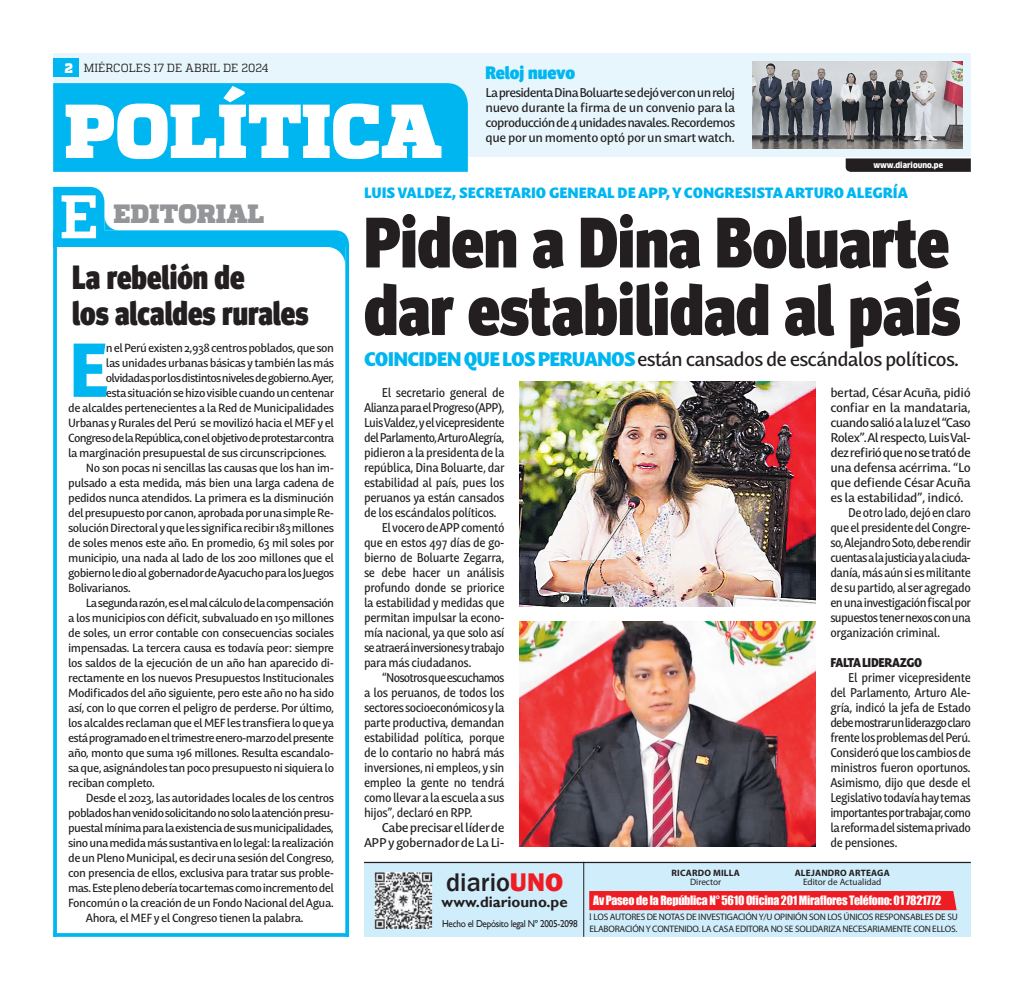
<style>
.page{position:relative;width:1024px;height:990px;background:#fff}
.page>*{position:absolute;margin:0;border:0;box-sizing:border-box;transform-origin:0 0}
.t1{font:900 76.25px "Quadon";letter-spacing:.01em;color:#fff}
.TEXTO_NOTA{font:800 75px "Mastro Sans";color:#00b6f0}
.TITULAR_SECUNDARIO_G{font:900 71.38px "Meta Head OT";color:#231f20;scale:.9 1}
.t2{font:900 33.75px "Meta Head OT";color:#231f20;scale:.86 1}
.t3{font:900 26.5px "Quadon";color:#939598}
.t4{font:500 26.25px "Franklin Gothic";color:#231f20}
.t5{font:500 19.38px "Mastro Sans";letter-spacing:-.04em;color:#231f20}
.t6{font:900 18.12px "Meta Head OT";letter-spacing:-.005em;color:#00b6f0}
._1-Texto{font:700 15px "Gill Sans";color:#231f20}
.VOLADA_SECUNDARIA{font:900 14.62px "Mastro Sans";color:#00b6f0}
.t7{font:900 13.75px "Quadon";color:#fff}
.TEXTO_NOTA-2{font:500 12.5px/15px "Mastro Sans";letter-spacing:-.03em;color:#231f20;text-align:justify;scale:.91 1}
.TEXTO_NOTA-3{font:500 12.5px/15px "Mastro Sans";letter-spacing:-.03em;color:#231f20;text-align:justify}
.TEXTO_NOTA-4{font:900 12.5px "Mastro Sans";letter-spacing:-.03em;color:#231f20;scale:.91 1}
._1-Texto-2{font:11.88px "Impact";letter-spacing:-.02em;color:#fff}
.t8{font:11.75px "Quadon";color:#231f20;scale:.95 1}
.TEXTO_NOTA-5{font:500 11.62px/15px "Mastro Sans";letter-spacing:-.04em;color:#231f20;text-align:justify}
.TEXTO_NOTA-6{font:500 11.62px "Mastro Sans";letter-spacing:-.065em;color:#231f20}
._1-Texto-3{font:10px "Gill Sans";letter-spacing:-.03em;color:#231f20;scale:.92 1}
.Subtitulo{font:9.38px/11.2px "Myriad Pro";letter-spacing:-.02em;color:#231f20}
._1-Texto-4{font:700 9.25px "Myriad Pro";letter-spacing:.02em;color:#231f20}
.t9{font:9.25px "Myriad Pro";color:#231f20}
.t10{font:900 7.88px "Clan Pro";color:#fff;scale:.95 1}
.s1{font-weight:900;color:#00b6f0}
.s2{font-weight:800;color:#ee1d23}
.s3{font-family:"Times New Roman"}
.s4{font-style:inherit}
</style>
<div class="page">
<svg style="left:57px;top:933px;width:288px;height:4px"></svg>
<svg style="left:345px;top:266px;width:4px;height:671px;fill:#00b6f0"></svg>
<svg style="left:53px;top:266px;width:4px;height:671px;fill:#00b6f0"></svg>
<svg style="left:53px;top:187px;width:296px;height:79px"></svg>
<div style="left:53px;top:53px;width:918px;height:104px;background:#e6f6fc"></div>
<svg style="left:845px;top:158px;width:126px;height:14px"></svg>
<div style="left:53px;top:83px;width:415px;height:89px;background:#00b6f0"></div>
<div style="left:364px;top:862px;width:607px;height:75px;background:#cfedfb"></div>
<hr style="left:583px;top:862px;width:1px;height:75px;background:#231f20">
<hr style="left:364px;top:862px;width:607px;height:1px;background:#231f20">
<div style="left:589px;top:891px;width:367px;height:19px;background:#ee1d23"></div>
<div style="left:53px;top:58px;width:25px;height:19px;background:#00b6f0"></div>
<img style="left:375px;top:873px;width:58px;height:56px">
<img style="left:752px;top:62px;width:210px;height:87px">
<img style="left:519px;top:382px;width:296px;height:225px">
<img style="left:519px;top:622px;width:296px;height:225px">
<p class="t7" style="left:65px;top:60px;width:10px">2</p>
<p class="t8" style="left:84px;top:61px;width:196px">MIÉRCOLES 17 DE ABRIL DE 2024</p>
<p class="t1" style="left:64px;top:86px;width:380px">POLÍTICA</p>
<p class="t6" style="left:485px;top:61px;width:91px">Reloj nuevo</p>
<p class="TEXTO_NOTA-3" style="left:485px;top:84px;width:251px">La presidenta Dina Boluarte se dejó ver con un reloj nuevo durante la firma de un convenio para la coproducción de 4 unidades navales. Recordemos que por un momento optó por un smart watch.</p>
<p class="t10" style="left:873px;top:161px;width:75px">www.diariouno.pe</p>
<p class="t3" style="left:114px;top:198px;width:152px">EDITORIAL</p>
<p class="t2" style="left:72px;top:257px;width:202px">La rebelión de</p>
<p class="t2" style="left:72px;top:293px;width:276px">los alcaldes rurales</p>
<p class="TEXTO_NOTA" style="left:68px;top:309px;width:42px">E</p>
<p class="TEXTO_NOTA-5" style="left:106px;top:339px;width:230px">n el Perú existen 2,938 centros poblados, que son</p>
<p class="TEXTO_NOTA-5" style="left:106px;top:354px;width:230px">las unidades urbanas básicas y también las más</p>
<p class="TEXTO_NOTA-6" style="left:106px;top:369px;width:230px">olvidadas por los distintos niveles de gobierno. Ayer,</p>
<p class="TEXTO_NOTA-5" style="left:106px;top:384px;width:230px">esta situación se hizo visible cuando un centenar</p>
<p class="TEXTO_NOTA-5" style="left:68px;top:399px;width:267px">de alcaldes pertenecientes a la Red de Municipalidades</p>
<p class="TEXTO_NOTA-5" style="left:68px;top:414px;width:267px">Urbanas y Rurales del Perú se movilizó hacia el MEF y el</p>
<p class="TEXTO_NOTA-6" style="left:68px;top:429px;width:267px">Congreso de la República, con el objetivo de protestar contra</p>
<p class="TEXTO_NOTA-5" style="left:68px;top:444px;width:260px">la marginación presupuestal de sus circunscripciones.</p>
<p class="TEXTO_NOTA-5" style="left:68px;top:459px;width:268px;text-indent:18px">No son pocas ni sencillas las causas que los han im&shy;pulsado a esta medida, más bien una larga cadena de pedidos nunca atendidos. La primera es la disminución del presupuesto por canon, aprobada por una simple Re&shy;solución Directoral y que les significa recibir 183 millones de soles menos este año. En promedio, 63 mil soles por municipio, una nada al lado de los 200 millones que el gobierno le dio al gobernador de Ayacucho para los Juegos Bolivarianos.</p>
<p class="TEXTO_NOTA-5" style="left:68px;top:594px;width:267px;text-indent:18px">La segunda razón, es el mal cálculo de la compensación a los municipios con déficit, subvaluado en 150 millones de soles, un error contable con consecuencias sociales impensadas. La tercera causa es todavía peor: siempre los saldos de la ejecución de un año han aparecido di&shy;rectamente en los nuevos Presupuestos Institucionales Modificados del año siguiente, pero este año no ha sido así, con lo que corren el peligro de perderse. Por último, los alcaldes reclaman que el MEF les transfiera lo que ya está programado en el trimestre enero-marzo del presente año, monto que suma 196 millones. Resulta escandalo&shy;sa que, asignándoles tan poco presupuesto ni siquiera lo reciban completo.</p>
<p class="TEXTO_NOTA-5" style="left:68px;top:789px;width:267px;text-indent:18px">Desde el 2023, las autoridades locales de los centros poblados han venido solicitando no solo la atención presu&shy;puestal mínima para la existencia de sus municipalidades, sino una medida más sustantiva en lo legal: la realización de un Pleno Municipal, es decir una sesión del Congreso, con presencia de ellos, exclusiva para tratar sus proble&shy;mas. Este pleno debería tocar temas como incremento del Foncomún o la creación de un Fondo Nacional del Agua.</p>
<p class="TEXTO_NOTA-5" style="left:86px;top:909px;width:219px">Ahora, el MEF y el Congreso tienen la palabra.</p>
<p class="VOLADA_SECUNDARIA" style="left:364px;top:180px;width:545px">LUIS VALDEZ, SECRETARIO GENERAL DE APP, Y CONGRESISTA ARTURO ALEGRÍA</p>
<p class="TITULAR_SECUNDARIO_G" style="left:364px;top:200px;width:651px">Piden a Dina Boluarte</p>
<p class="TITULAR_SECUNDARIO_G" style="left:364px;top:268px;width:664px">dar estabilidad al país</p>
<p class="t5" style="left:364px;top:344px;width:597px"><span class="s1">COINCIDEN QUE LOS PERUANOS</span>están cansados de escándalos políticos.</p>
<p class="TEXTO_NOTA-2" style="left:364px;top:384px;width:156px;text-indent:18px">El secretario general de Alianza para el Progreso (APP), Luis Valdez, y el vicepresidente del Parlamento, Arturo Alegría, pidieron a la presidenta de la república, Dina Boluarte, dar estabilidad al país, pues los peruanos ya están cansados de los escándalos políticos.</p>
<p class="TEXTO_NOTA-2" style="left:364px;top:519px;width:156px;text-indent:18px">El vocero de APP comentó que en estos 497 días de go&shy;bierno de Boluarte Zegarra, se debe hacer un análisis profundo donde se priorice la estabilidad y medidas que permitan impulsar la econo&shy;mía nacional, ya que solo así se atraerá inversiones y trabajo para más ciudadanos.</p>
<p class="TEXTO_NOTA-2" style="left:364px;top:669px;width:156px;text-indent:18px">“Nosotros que escuchamos a los peruanos, de todos los sectores socioeconómicos y la parte productiva, demandan estabilidad política, porque de lo contario no habrá más inversiones, ni empleos, y sin empleo la gente no tendrá como llevar a la escuela a sus hijos”, declaró en RPP.</p>
<p class="TEXTO_NOTA-3" style="left:364px;top:819px;width:142px;text-align:right">Cabe precisar el líder de<br>APP y gobernador de La Li-</p>
<p class="TEXTO_NOTA-3" style="left:830px;top:384px;width:142px">bertad, César Acuña, pidió confiar en la mandataria, cuando salió a la luz el “Caso Rolex”. Al respecto, Luis Val&shy;dez refirió que no se trató de una defensa acérrima. “Lo que defiende César Acuña es la estabilidad”, indicó.</p>
<p class="TEXTO_NOTA-2" style="left:830px;top:504px;width:156px;text-indent:18px">De otro lado, dejó en claro que el presidente del Congre&shy;so, Alejandro Soto, debe rendir cuentas a la justicia y a la ciuda&shy;danía, más aún si es militante de su partido, al ser agregado en una investigación fiscal por supuestos tener nexos con una organización criminal.</p>
<p class="TEXTO_NOTA-4" style="left:830px;top:652px;width:102px">FALTA LIDERAZGO</p>
<p class="TEXTO_NOTA-2" style="left:830px;top:669px;width:156px;text-indent:18px">El primer vicepresidente del Parlamento, Arturo Ale&shy;gría, indicó la jefa de Estado debe mostrar un liderazgo claro frente los problemas del Perú.<br>Consideró que los cambios de ministros fueron oportunos.<br>Asimismo, dijo que desde el Legislativo todavía hay temas importantes por trabajar, como la reforma del sistema privado de pensiones.</p>
<p class="_1-Texto-4" style="left:671px;top:867px;width:70px">RICARDO MILLA</p>
<p class="t9" style="left:690px;top:876px;width:33px">Director</p>
<p class="_1-Texto-4" style="left:794px;top:867px;width:97px">ALEJANDRO ARTEAGA</p>
<p class="t9" style="left:803px;top:876px;width:80px">Editor de Actualidad</p>
<p class="t4" style="left:446px;top:866px;width:118px">diario<span class="s2">UNO</span></p>
<p class="_1-Texto" style="left:442px;top:893px;width:127px">www.diariouno.pe</p>
<p class="_1-Texto-3" style="left:442px;top:918px;width:149px">Hecho el Depósito legal Nº 2005-2098</p>
<p class="Subtitulo" style="left:589px;top:911px;width:370px"><span class="s3">l</span> LOS AUTORES DE NOTAS DE INVESTIGACIÓN Y/U OPINIÓN SON LOS ÚNICOS RESPONSABLES DE SU<br>ELABORACIÓN Y CONTENIDO. LA CASA EDITORA NO SE SOLIDARIZA NECESARIAMENTE CON ELLOS.</p>
<p class="_1-Texto-2" style="left:593px;top:891px;width:350px">Av Paseo de la República N° 5610 Oficina 201 Miraflores Teléfono: <span class="s4">01 7821772</span></p>
</div>
